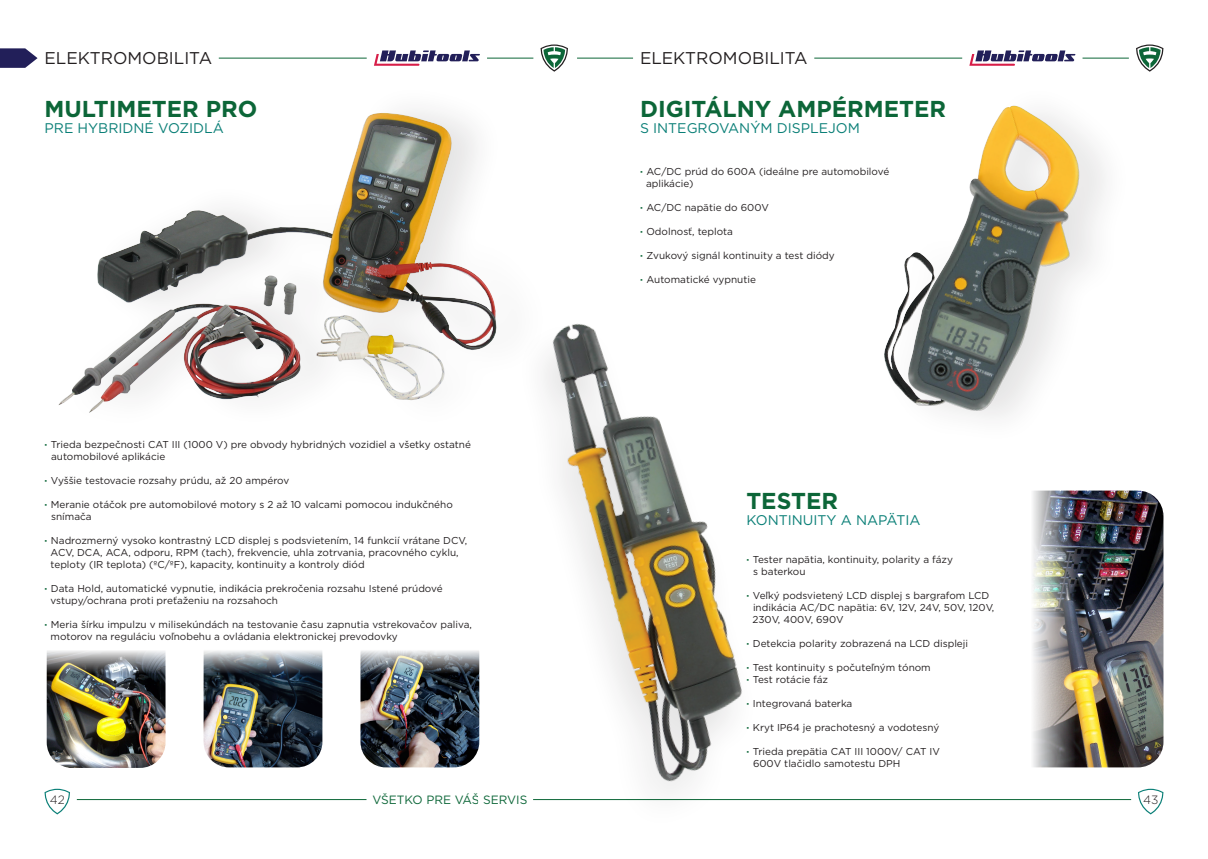
<style>
.page{position:relative;width:1208px;height:859px;background:#fff}
.page>*{position:absolute;margin:0;border:0;box-sizing:border-box;transform-origin:0 0}
.t1{font:700 23px "Gotham";color:#0c6638}
.t2{font:17px "Gotham";color:#231f20}
.t3{font:14px "Gotham";color:#0a7f77}
.t4{font:12px "Gotham";color:#0c6638}
.t5{font:300 12px "Gotham";color:#231f20}
.t6{font:10px "Gotham";color:#231f20}
.s1{font-weight:700;color:#0c6638}
</style>
<div class="page">
<svg style="left:45px;top:789px;width:25px;height:25px"></svg>
<svg style="left:1138px;top:789px;width:25px;height:25px"></svg>
<hr style="left:533px;top:799px;width:598px;height:1px;background:#0d6738">
<hr style="left:77px;top:799px;width:289px;height:1px;background:#0d6738">
<hr style="left:577px;top:58px;width:56px;height:1px;background:#0d6738">
<svg style="left:0;top:48px;width:38px;height:20px"></svg>
<svg style="left:540px;top:45px;width:28px;height:27px"></svg>
<svg style="left:1136px;top:45px;width:27px;height:27px"></svg>
<hr style="left:219px;top:58px;width:148px;height:1px;background:#0d6738">
<hr style="left:814px;top:58px;width:148px;height:1px;background:#0d6738">
<hr style="left:487px;top:58px;width:46px;height:1px;background:#0d6738">
<hr style="left:1082px;top:58px;width:46px;height:1px;background:#0d6738">
<svg style="left:374px;top:50px;width:106px;height:16px"></svg>
<svg style="left:969px;top:50px;width:106px;height:16px"></svg>
<div style="left:56px;top:107px;width:442px;height:311px;background:#231f20;opacity:.38"></div>
<img style="left:47px;top:651px;width:118px;height:117px">
<img style="left:204px;top:651px;width:118px;height:116px">
<img style="left:360px;top:651px;width:118px;height:116px">
<div style="left:514px;top:317px;width:246px;height:515px;background:#fff"></div>
<svg style="left:478px;top:269px;width:264px;height:523px"></svg>
<svg style="left:884px;top:105px;width:221px;height:313px"></svg>
<img style="left:1033px;top:491px;width:130px;height:276px">
<h2 class="t2" style="left:45px;top:47px;width:169px">ELEKTROMOBILITA</h2>
<h2 class="t2" style="left:640px;top:47px;width:169px">ELEKTROMOBILITA</h2>
<p class="t1" style="left:45px;top:94px;width:214px">MULTIMETER PRO</p>
<p class="t3" style="left:45px;top:119px;width:181px">PRE HYBRIDNÉ VOZIDLÁ</p>
<p class="t1" style="left:640px;top:94px;width:308px">DIGITÁLNY AMPÉRMETER</p>
<p class="t3" style="left:640px;top:119px;width:221px">S INTEGROVANÝM DISPLEJOM</p>
<p class="t6" style="left:45px;top:438px;width:428px"><span class="s1">·</span> Trieda bezpečnosti CAT III (1000 V) pre obvody hybridných vozidiel a všetky ostatné</p>
<p class="t6" style="left:51px;top:450px;width:116px">automobilové aplikácie</p>
<p class="t6" style="left:45px;top:474px;width:246px"><span class="s1">·</span> Vyššie testovacie rozsahy prúdu, až 20 ampérov</p>
<p class="t6" style="left:45px;top:498px;width:410px"><span class="s1">·</span> Meranie otáčok pre automobilové motory s 2 až 10 valcami pomocou indukčného</p>
<p class="t6" style="left:51px;top:510px;width:42px">snímača</p>
<p class="t6" style="left:45px;top:534px;width:424px"><span class="s1">·</span> Nadrozmerný vysoko kontrastný LCD displej s podsvietením, 14 funkcií vrátane DCV,</p>
<p class="t6" style="left:51px;top:546px;width:409px">ACV, DCA, ACA, odporu, RPM (tach), frekvencie, uhla zotrvania, pracovného cyklu,</p>
<p class="t6" style="left:51px;top:558px;width:316px">teploty (IR teplota) (ºC/ºF), kapacity, kontinuity a kontroly diód</p>
<p class="t6" style="left:45px;top:582px;width:399px"><span class="s1">·</span> Data Hold, automatické vypnutie, indikácia prekročenia rozsahu Istené prúdové</p>
<p class="t6" style="left:51px;top:594px;width:229px">vstupy/ochrana proti preťaženiu na rozsahoch</p>
<p class="t6" style="left:45px;top:618px;width:429px"><span class="s1">·</span> Meria šírku impulzu v milisekúndách na testovanie času zapnutia vstrekovačov paliva,</p>
<p class="t6" style="left:51px;top:630px;width:349px">motorov na reguláciu voľnobehu a ovládania elektronickej prevodovky</p>
<p class="t6" style="left:640px;top:166px;width:251px"><span class="s1">·</span> AC/DC prúd do 600A (ideálne pre automobilové</p>
<p class="t6" style="left:646px;top:178px;width:49px">aplikácie)</p>
<p class="t6" style="left:640px;top:202px;width:130px"><span class="s1">·</span> AC/DC napätie do 600V</p>
<p class="t6" style="left:640px;top:226px;width:95px"><span class="s1">·</span> Odolnosť, teplota</p>
<p class="t6" style="left:640px;top:250px;width:196px"><span class="s1">·</span> Zvukový signál kontinuity a test diódy</p>
<p class="t6" style="left:640px;top:274px;width:117px"><span class="s1">·</span> Automatické vypnutie</p>
<p class="t1" style="left:746px;top:486px;width:93px">TESTER</p>
<p class="t3" style="left:746px;top:511px;width:176px">KONTINUITY A NAPÄTIA</p>
<p class="t6" style="left:746px;top:553px;width:208px"><span class="s1">·</span> Tester napätia, kontinuity, polarity a fázy</p>
<p class="t6" style="left:753px;top:565px;width:54px">s baterkou</p>
<p class="t6" style="left:746px;top:589px;width:244px"><span class="s1">·</span> Veľký podsvietený LCD displej s bargrafom LCD</p>
<p class="t6" style="left:753px;top:601px;width:243px">indikácia AC/DC napätia: 6V, 12V, 24V, 50V, 120V,</p>
<p class="t6" style="left:752px;top:613px;width:93px">230V, 400V, 690V</p>
<p class="t6" style="left:746px;top:637px;width:223px"><span class="s1">·</span> Detekcia polarity zobrazená na LCD displeji</p>
<p class="t6" style="left:746px;top:661px;width:186px"><span class="s1">·</span> Test kontinuity s počuteľným tónom</p>
<p class="t6" style="left:746px;top:673px;width:83px"><span class="s1">·</span> Test rotácie fáz</p>
<p class="t6" style="left:746px;top:697px;width:107px"><span class="s1">·</span> Integrovaná baterka</p>
<p class="t6" style="left:746px;top:721px;width:194px"><span class="s1">·</span> Kryt IP64 je prachotesný a vodotesný</p>
<p class="t6" style="left:746px;top:745px;width:195px"><span class="s1">·</span> Trieda prepätia CAT III 1000V/ CAT IV</p>
<p class="t6" style="left:753px;top:757px;width:149px">600V tlačidlo samotestu DPH</p>
<p class="t5" style="left:50px;top:792px;width:17px">42</p>
<p class="t4" style="left:372px;top:792px;width:156px">VŠETKO PRE VÁŠ SERVIS</p>
<p class="t5" style="left:1143px;top:792px;width:17px">43</p>
</div>
